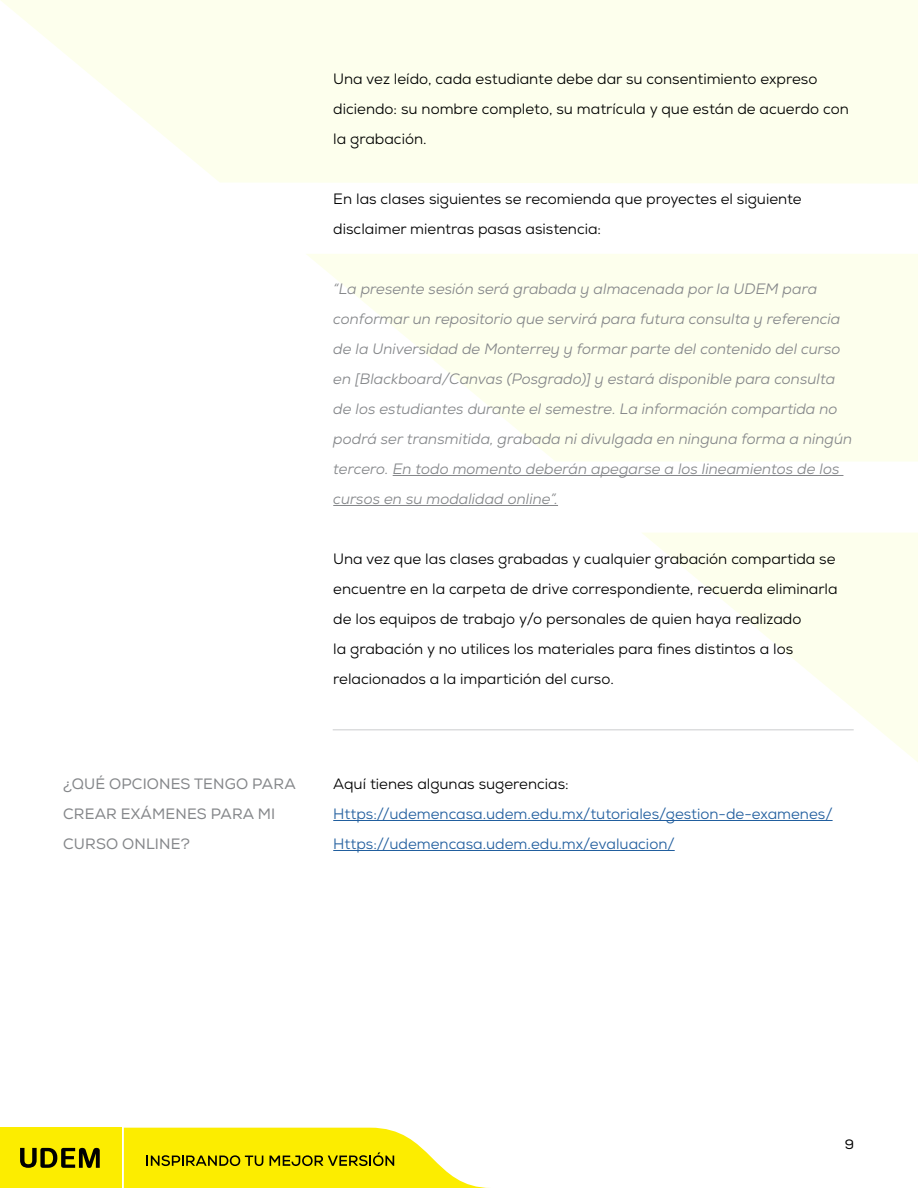
<style>
.page{position:relative;width:918px;height:1188px;background:#fff}
.page>*{position:absolute;margin:0;border:0;box-sizing:border-box;transform-origin:0 0}
.t1{font:15px/30px "Nexa";color:#000}
.t2{font:italic 15px/30px "Nexa";color:#85878a}
.t3{font:15px/30px "Nexa";color:#215e9e}
.t4{font:15px/30px "Nexa";letter-spacing:.01em;color:#85878a}
.t5{font:13.5px "Nexa";color:#000}
</style>
<div class="page">
<svg style="left:641px;top:533px;width:277px;height:229px;fill:#fdffee"></svg>
<svg style="left:306px;top:254px;width:612px;height:207px;fill:#fdffed"></svg>
<svg style="left:1px;top:0;width:917px;height:184px;background:#fdffef"></svg>
<svg style="left:124px;top:1128px;width:366px;height:60px"></svg>
<div style="left:0;top:1127px;width:121px;height:61px;background:#fced00"></div>
<svg style="left:20px;top:1148px;width:80px;height:20px"></svg>
<hr style="left:393px;top:475px;width:450px;height:1px;background:#85878a">
<hr style="left:333px;top:505px;width:225px;height:1px;background:#85878a">
<hr style="left:333px;top:729px;width:521px;height:1px;background:#dcddde">
<hr style="left:333px;top:820px;width:500px;height:1px;background:#215e9e">
<hr style="left:333px;top:850px;width:342px;height:1px;background:#215e9e">
<p class="t1" style="left:333px;top:64px;width:517px">Una vez leído, cada estudiante debe dar su consentimiento expreso diciendo: su nombre completo, su matrícula y que están de acuerdo con la grabación.</p>
<p class="t1" style="left:333px;top:184px;width:470px">En las clases siguientes se recomienda que proyectes el siguiente disclaimer mientras pasas asistencia:</p>
<p class="t2" style="left:333px;top:274px;width:521px">“La presente sesión será grabada y almacenada por la UDEM para conformar un repositorio que servirá para futura consulta y referencia de la Universidad de Monterrey y formar parte del contenido del curso en [Blackboard/Canvas (Posgrado)] y estará disponible para consulta de los estudiantes durante el semestre. La información compartida no podrá ser transmitida, grabada ni divulgada en ninguna forma a ningún tercero. En todo momento deberán apegarse a los lineamientos de los cursos en su modalidad online”.</p>
<p class="t1" style="left:333px;top:544px;width:506px">Una vez que las clases grabadas y cualquier grabación compartida se encuentre en la carpeta de drive correspondiente, recuerda eliminarla de los equipos de trabajo y/o personales de quien haya realizado<br>la grabación y no utilices los materiales para fines distintos a los relacionados a la impartición del curso.</p>
<p class="t4" style="left:63px;top:769px;width:234px">¿QUÉ OPCIONES TENGO PARA<br>CREAR EXÁMENES PARA MI<br>CURSO ONLINE?</p>
<p class="t1" style="left:333px;top:769px;width:237px">Aquí tienes algunas sugerencias:</p>
<p class="t3" style="left:333px;top:799px;width:501px">Https://udemencasa.udem.edu.mx/tutoriales/gestion-de-examenes/<br>Https://udemencasa.udem.edu.mx/evaluacion/</p>
<p class="t5" style="left:845px;top:1136px;width:11px">9</p>
</div>
